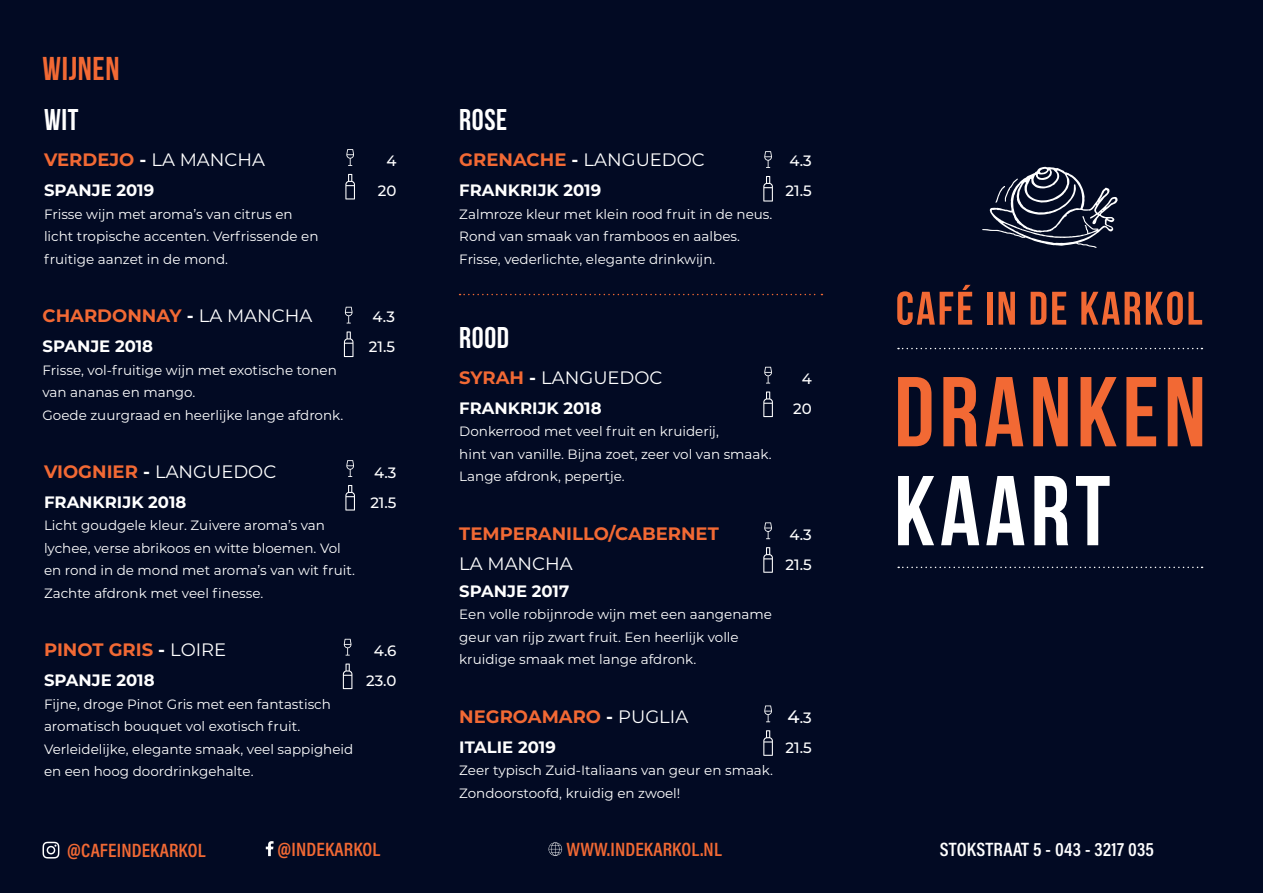
<style>
.page{position:relative;width:1263px;height:893px;background:#020a23}
.page>*{position:absolute;margin:0;border:0;box-sizing:border-box;transform-origin:0 0}
.t1{font:99px "Bebas Neue";letter-spacing:.05em;color:#f26934}
.t2{font:99px "Bebas Neue";letter-spacing:.05em;color:#fff}
.t3{font:33px "Bebas Neue";letter-spacing:.02em;color:#f26934}
.t4{font:30px "Bebas Neue";letter-spacing:.02em;color:#fff}
.t5{font:19.5px "Acumin Variable Concept";letter-spacing:.01em;color:#f26934}
.t6{font:19.5px "Acumin Variable Concept";letter-spacing:.015em;color:#fff}
.t7{font:18px "Montserrat";color:#fff}
.t8{font:700 18px "Montserrat";color:#f26934}
.t9{font:700 16.5px "Montserrat";color:#fff}
.t10{font:500 15px "Montserrat";color:#fff}
.t11{font:13.5px "Montserrat";color:#fff}
.s1{font-weight:700;color:#f26934}
.s2{font-weight:700}
.s3{color:#fff}
.s4{font-weight:400;color:#fff}
.s5{font-size:18px}
</style>
<div class="page">
<svg style="left:897px;top:285px;width:75px;height:40px"></svg>
<div style="left:987px;top:292px;width:5px;height:33px;background:#f26934"></div>
<svg style="left:998px;top:292px;width:17px;height:33px"></svg>
<svg style="left:1030px;top:292px;width:16px;height:33px"></svg>
<svg style="left:1052px;top:292px;width:14px;height:33px"></svg>
<svg style="left:1081px;top:291px;width:121px;height:34px"></svg>
<svg style="left:982px;top:167px;width:136px;height:81px"></svg>
<svg style="left:898px;top:348px;width:304px;height:1px"></svg>
<svg style="left:898px;top:567px;width:304px;height:1px"></svg>
<svg style="left:459px;top:294px;width:363px;height:1px"></svg>
<svg style="left:346px;top:149px;width:8px;height:17px"></svg>
<svg style="left:345px;top:174px;width:10px;height:25px"></svg>
<svg style="left:345px;top:307px;width:8px;height:16px"></svg>
<svg style="left:344px;top:331px;width:9px;height:26px"></svg>
<svg style="left:346px;top:460px;width:8px;height:17px"></svg>
<svg style="left:345px;top:485px;width:10px;height:25px"></svg>
<svg style="left:344px;top:639px;width:8px;height:17px"></svg>
<svg style="left:343px;top:663px;width:9px;height:26px"></svg>
<svg style="left:764px;top:705px;width:8px;height:17px"></svg>
<svg style="left:763px;top:730px;width:10px;height:26px"></svg>
<svg style="left:764px;top:522px;width:8px;height:17px"></svg>
<svg style="left:763px;top:547px;width:10px;height:26px"></svg>
<svg style="left:764px;top:367px;width:8px;height:17px"></svg>
<svg style="left:763px;top:391px;width:10px;height:26px"></svg>
<svg style="left:764px;top:151px;width:8px;height:17px"></svg>
<svg style="left:763px;top:176px;width:10px;height:26px"></svg>
<svg style="left:266px;top:841px;width:8px;height:15px"></svg>
<svg style="left:549px;top:842px;width:13px;height:14px"></svg>
<img style="left:43px;top:842px;width:16px;height:16px">
<p class="t3" style="left:43px;top:51px;width:78px">WIJNEN</p>
<p class="t4" style="left:44px;top:103px;width:36px">WIT</p>
<p class="t4" style="left:459px;top:103px;width:49px">ROSE</p>
<p class="t7" style="left:44px;top:147px;width:222px"><span class="s1">VERDEJO</span> <span class="s2">-</span> LA MANCHA</p>
<p class="t10" style="left:386px;top:150px;width:12px">4</p>
<p class="t9" style="left:44px;top:178px;width:112px">SPANJE 2019</p>
<p class="t10" style="left:378px;top:180px;width:20px">20</p>
<p class="t11" style="left:44px;top:205px;width:250px">Frisse wijn met aroma’s van citrus en</p>
<p class="t11" style="left:44px;top:227px;width:276px">licht tropische accenten. Verfrissende en</p>
<p class="t11" style="left:44px;top:250px;width:186px">fruitige aanzet in de mond.</p>
<p class="t8" style="left:43px;top:303px;width:271px">CHARDONNAY <span class="s3">-</span> <span class="s4">LA MANCHA</span></p>
<p class="t10" style="left:373px;top:307px;width:24px">4.3</p>
<p class="t9" style="left:43px;top:335px;width:112px">SPANJE 2018</p>
<p class="t10" style="left:369px;top:337px;width:28px">21.5</p>
<p class="t11" style="left:43px;top:361px;width:296px">Frisse, vol-fruitige wijn met exotische tonen</p>
<p class="t11" style="left:43px;top:383px;width:154px">van ananas en mango.</p>
<p class="t11" style="left:43px;top:406px;width:302px">Goede zuurgraad en heerlijke lange afdronk.</p>
<p class="t7" style="left:44px;top:459px;width:234px"><span class="s1">VIOGNIER</span> <span class="s2">-</span> LANGUEDOC</p>
<p class="t10" style="left:374px;top:462px;width:24px">4.3</p>
<p class="t9" style="left:44px;top:490px;width:144px">FRANKRIJK 2018</p>
<p class="t10" style="left:370px;top:492px;width:28px">21.5</p>
<p class="t11" style="left:44px;top:516px;width:283px">Licht goudgele kleur. Zuivere aroma’s van</p>
<p class="t11" style="left:44px;top:539px;width:298px">lychee, verse abrikoos en witte bloemen. Vol</p>
<p class="t11" style="left:44px;top:561px;width:312px">en rond in de mond met aroma’s van wit fruit.</p>
<p class="t11" style="left:44px;top:584px;width:221px">Zachte afdronk met veel finesse.</p>
<p class="t8" style="left:44px;top:637px;width:184px">PINOT GRIS <span class="s3">-</span> <span class="s4">LOIRE</span></p>
<p class="t10" style="left:374px;top:640px;width:24px">4.6</p>
<p class="t9" style="left:44px;top:668px;width:112px">SPANJE 2018</p>
<p class="t10" style="left:366px;top:670px;width:32px">23.0</p>
<p class="t11" style="left:44px;top:695px;width:288px">Fijne, droge Pinot Gris met een fantastisch</p>
<p class="t11" style="left:44px;top:717px;width:258px">aromatisch bouquet vol exotisch fruit.</p>
<p class="t11" style="left:44px;top:740px;width:311px">Verleidelijke, elegante smaak, veel sappigheid</p>
<p class="t11" style="left:44px;top:762px;width:211px">en een hoog doordrinkgehalte.</p>
<p class="t7" style="left:459px;top:147px;width:247px"><span class="s1">GRENACHE</span> <span class="s2">-</span> LANGUEDOC</p>
<p class="t10" style="left:789px;top:150px;width:24px">4.3</p>
<p class="t9" style="left:459px;top:178px;width:143px">FRANKRIJK 2019</p>
<p class="t10" style="left:786px;top:180px;width:28px">21.5</p>
<p class="t11" style="left:459px;top:205px;width:315px">Zalmroze kleur met klein rood fruit in de neus.</p>
<p class="t11" style="left:459px;top:227px;width:282px">Rond van smaak van framboos en aalbes.</p>
<p class="t11" style="left:459px;top:250px;width:258px">Frisse, vederlichte, elegante drinkwijn.</p>
<p class="t4" style="left:459px;top:321px;width:51px">ROOD</p>
<p class="t7" style="left:459px;top:365px;width:205px"><span class="s1">SYRAH</span> <span class="s2">-</span> LANGUEDOC</p>
<p class="t10" style="left:802px;top:368px;width:12px">4</p>
<p class="t9" style="left:459px;top:396px;width:144px">FRANKRIJK 2018</p>
<p class="t10" style="left:793px;top:398px;width:20px">20</p>
<p class="t11" style="left:459px;top:422px;width:261px">Donkerrood met veel fruit en kruiderij,</p>
<p class="t11" style="left:459px;top:445px;width:314px">hint van vanille. Bijna zoet, zeer vol van smaak.</p>
<p class="t11" style="left:459px;top:467px;width:167px">Lange afdronk, pepertje.</p>
<p class="t8" style="left:459px;top:520px;width:261px">TEMPERANILLO/CABERNET</p>
<p class="t10" style="left:789px;top:524px;width:24px">4.3</p>
<p class="t7" style="left:459px;top:551px;width:115px">LA MANCHA</p>
<p class="t10" style="left:786px;top:554px;width:28px">21.5</p>
<p class="t9" style="left:459px;top:579px;width:112px">SPANJE 2017</p>
<p class="t11" style="left:459px;top:605px;width:314px">Een volle robijnrode wijn met een aangename</p>
<p class="t11" style="left:459px;top:628px;width:281px">geur van rijp zwart fruit. Een heerlijk volle</p>
<p class="t11" style="left:459px;top:650px;width:239px">kruidige smaak met lange afdronk.</p>
<p class="t8" style="left:459px;top:703px;width:230px">NEGROAMARO <span class="s3">-</span> <span class="s4">PUGLIA</span></p>
<p class="t10" style="left:788px;top:707px;width:26px"><span class="s5">4</span>.3</p>
<p class="t9" style="left:459px;top:735px;width:98px">ITALIE 2019</p>
<p class="t10" style="left:786px;top:737px;width:28px">21.5</p>
<p class="t11" style="left:459px;top:761px;width:315px">Zeer typisch Zuid-Italiaans van geur en smaak.</p>
<p class="t11" style="left:459px;top:784px;width:223px">Zondoorstoofd, kruidig en zwoel!</p>
<p class="t5" style="left:67px;top:837px;width:140px">@CAFEINDEKARKOL</p>
<p class="t5" style="left:278px;top:836px;width:104px">@INDEKARKOL</p>
<p class="t5" style="left:567px;top:836px;width:157px">WWW.INDEKARKOL.NL</p>
<p class="t1" style="left:894px;top:358px;width:313px">DRANKEN</p>
<p class="t2" style="left:894px;top:457px;width:218px">KAART</p>
<p class="t6" style="left:940px;top:836px;width:216px">STOKSTRAAT 5 - 043 - 3217 035</p>
</div>
